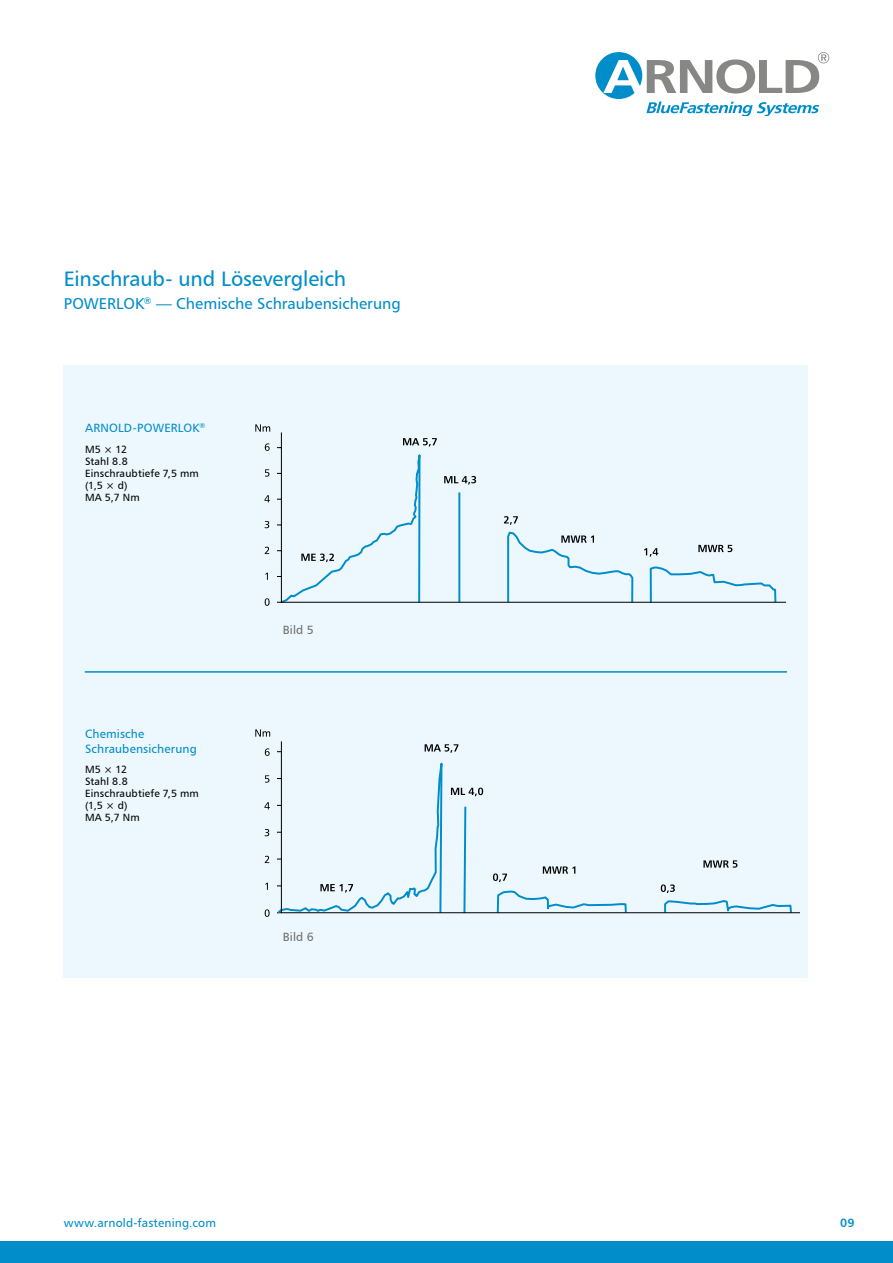
<style>
.page{position:relative;width:893px;height:1263px;background:#fff}
.page>*{position:absolute;margin:0;border:0;box-sizing:border-box;transform-origin:0 0}
.t1{font:21px "Humanist 777 BT Roman B";letter-spacing:-.01em;color:#008dca}
.t2{font:15.75px "Humanist 777 BT Roman B";color:#008dca}
.t3{font:12px/14.2px "Humanist 777 BT Roman B";letter-spacing:.015em;color:#008dca}
.t4{font:12px "Humanist 777 BT Roman B";letter-spacing:.015em;color:#6f6f6e}
.t5{font:12px "Humanist 777 BT Bold B";color:#008dca}
.t6{font:10.5px/12px "Humanist 777 BT Roman B";letter-spacing:.015em;color:#000}
</style>
<div class="page">
<div style="left:0;top:1242px;width:893px;height:21px;background:#008dca"></div>
<div style="left:64px;top:366px;width:744px;height:612px;background:#ecf7fe"></div>
<svg style="left:595px;top:52px;width:234px;height:64px"></svg>
<svg style="left:265px;top:443px;width:5px;height:8px"></svg>
<svg style="left:265px;top:469px;width:4px;height:8px"></svg>
<svg style="left:264px;top:495px;width:6px;height:7px"></svg>
<svg style="left:265px;top:521px;width:4px;height:7px"></svg>
<svg style="left:265px;top:547px;width:4px;height:7px"></svg>
<svg style="left:265px;top:573px;width:3px;height:7px"></svg>
<svg style="left:265px;top:598px;width:5px;height:7px"></svg>
<svg style="left:255px;top:424px;width:15px;height:8px"></svg>
<svg style="left:277px;top:432px;width:510px;height:171px"></svg>
<svg style="left:265px;top:748px;width:5px;height:8px"></svg>
<svg style="left:265px;top:775px;width:4px;height:8px"></svg>
<svg style="left:264px;top:802px;width:6px;height:7px"></svg>
<svg style="left:265px;top:829px;width:4px;height:7px"></svg>
<svg style="left:265px;top:856px;width:4px;height:7px"></svg>
<svg style="left:265px;top:883px;width:3px;height:7px"></svg>
<svg style="left:265px;top:909px;width:5px;height:8px"></svg>
<svg style="left:255px;top:729px;width:15px;height:8px"></svg>
<svg style="left:281px;top:741px;width:518px;height:172px"></svg>
<hr style="left:85px;top:671px;width:702px;height:2px;background:#008dca">
<h1 class="t1" style="left:64px;top:266px;width:284px">Einschraub- und Lösevergleich</h1>
<h2 class="t2" style="left:64px;top:294px;width:339px">POWERLOK<sup>®</sup> — Chemische Schraubensicherung</h2>
<p class="t3" style="left:85px;top:421px;width:122px">ARNOLD-POWERLOK<sup>®</sup></p>
<p class="t6" style="left:85px;top:443px;width:115px">M5 × 12<br>Stahl 8.8<br>Einschraubtiefe 7,5 mm (1,5 × d)<br>MA 5,7 Nm</p>
<p class="t3" style="left:85px;top:727px;width:113px">Chemische<br>Schraubensicherung</p>
<p class="t6" style="left:85px;top:763px;width:115px">M5 × 12<br>Stahl 8.8<br>Einschraubtiefe 7,5 mm (1,5 × d)<br>MA 5,7 Nm</p>
<p class="t4" style="left:283px;top:622px;width:32px">Bild 5</p>
<p class="t4" style="left:283px;top:929px;width:32px">Bild 6</p>
<p class="t3" style="left:64px;top:1215px;width:154px">www.arnold-fastening.com</p>
<p class="t5" style="left:840px;top:1215px;width:16px">09</p>
</div>
